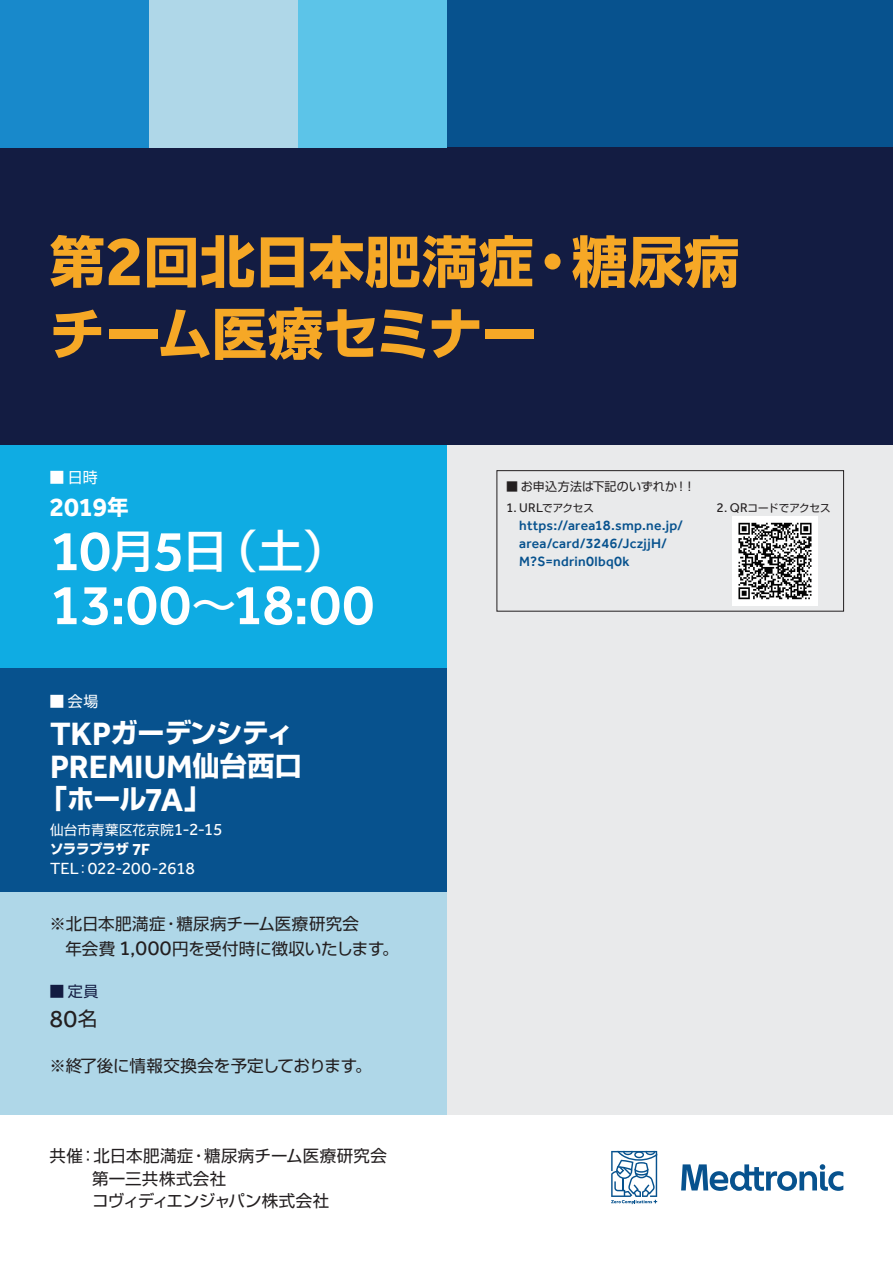
<style>
.page{position:relative;width:893px;height:1263px;background:#fff}
.page>*{position:absolute;margin:0;border:0;box-sizing:border-box;transform-origin:0 0}
.t1{font:500 58.5px "Effra";letter-spacing:.005em;color:#fff}
.t2{font:700 55.5px/72px "Shin Go Pro";color:#f6a826}
.t3{font:500 45px "Shin Go Pro";color:#fff}
.t4{font:700 33.15px "Effra";letter-spacing:-.005em;color:#fff}
.t5{font:700 27.3px "Effra";color:#fff}
.t6{font:700 27px "Shin Go Pro";letter-spacing:-.03em;color:#fff}
.t7{font:25.35px "Effra";color:#231f20}
.t8{font:17.55px "Effra";letter-spacing:-.015em;color:#fff}
.t9{font:16.5px/22.5px "Shin Go Pro";letter-spacing:.005em;color:#231f20}
.t10{font:16.5px "Shin Go Pro";letter-spacing:-.015em;color:#231f20}
.t11{font:15px "Shin Go Pro";color:#fff}
.t12{font:15px "Shin Go Pro";color:#131c42}
.t13{font:500 13.8px/18px "Effra";letter-spacing:.015em;color:#07528e}
.t14{font:13.5px/19.5px "Shin Go Pro";letter-spacing:.03em;color:#fff}
.t15{font:12px "Shin Go Pro";letter-spacing:.015em;color:#231f20}
.t16{font:10.5px "Shin Go Pro";letter-spacing:.015em;color:#231f20}
.s1{font-family:"Effra";font-size:72.15px}
.s2{font-family:"Shin Go Pro";font-size:21px}
.s3{font-family:"Effra";font-size:58.5px}
.s4{font-size:55.35px}
.s5{font-family:"Shin Go Pro";font-size:45px}
.s6{font-family:"Effra";font-size:33.15px}
.s7{font-family:"Shin Go Pro";font-size:27px}
.s8{font-family:"Effra";font-size:35.1px}
.s9{font-family:"Effra";font-size:17.55px}
.s10{font-family:"Effra";font-size:16.65px}
.s11{font-weight:700}
.s12{font-family:"Effra";font-weight:700;font-size:17.55px}
.s13{font-family:"Effra";font-weight:700;font-size:16.65px}
.s14{font-size:16.65px}
.s15{font-family:"Shin Go Pro";font-size:13.5px}
.s16{font-family:"Effra";font-size:21.45px}
.s17{font-family:"Effra";font-size:20.25px}
.s18{font-family:"Shin Go Pro";font-size:19.5px}
.s19{font-size:11.85px}
.s20{font-family:"Effra";font-size:13.65px}
.s21{font-family:"Effra";font-size:12.9px}
.s22{font-size:14.7px}
</style>
<div class="page">
<svg style="left:611px;top:1151px;width:46px;height:53px"></svg>
<svg style="left:681px;top:1164px;width:162px;height:27px"></svg>
<div style="left:0;top:0;width:893px;height:148px;background:#07528e"></div>
<div style="left:0;top:148px;width:893px;height:297px;background:#131c42"></div>
<div style="left:446px;top:445px;width:447px;height:670px;background:#e9eaeb"></div>
<div style="left:0;top:0;width:149px;height:148px;background:#1889cb"></div>
<div style="left:0;top:445px;width:446px;height:223px;background:#0face3"></div>
<div style="left:0;top:892px;width:446px;height:223px;background:#afd7e8"></div>
<div style="left:0;top:668px;width:446px;height:224px;background:#07528e"></div>
<div style="left:149px;top:0;width:149px;height:148px;background:#afd7e8"></div>
<div style="left:298px;top:0;width:148px;height:148px;background:#5cc4e8"></div>
<div style="left:496px;top:470px;width:348px;height:141px;border:1px solid #231f20"></div>
<img style="left:732px;top:516px;width:85px;height:89px">
<h2 class="t2" style="left:50px;top:220px;width:691px">第<span class="s1">2</span>回北日本肥満症・糖尿病チーム医療セミナー</h2>
<p class="t11" style="left:50px;top:465px;width:50px">■ 日時</p>
<h3 class="t5" style="left:50px;top:490px;width:80px">2019<span class="s2">年</span></h3>
<h3 class="t3" style="left:50px;top:514px;width:300px"><span class="s3">10</span>月<span class="s3">5</span>日（土）</h3>
<h1 class="t1" style="left:50px;top:570px;width:326px">13<span class="s4">:</span>00<span class="s5">～</span>18<span class="s4">:</span>00</h1>
<p class="t11" style="left:50px;top:689px;width:50px">■会場</p>
<h3 class="t6" style="left:50px;top:712px;width:245px"><span class="s6">TKP</span>ガーデンシティ</h3>
<h3 class="t4" style="left:50px;top:746px;width:253px">PREMIUM<span class="s7">仙台西口</span></h3>
<h3 class="t6" style="left:40px;top:778px;width:172px">「ホール<span class="s8">7</span><span class="s6">A</span>」</h3>
<p class="t14" style="left:50px;top:818px;width:174px">仙台市青葉区花京院<span class="s9">1</span><span class="s10">-</span><span class="s9">2</span><span class="s10">-</span><span class="s9">15</span><span class="s11">ソララプラザ</span> <span class="s12">7</span><span class="s13">F</span></p>
<p class="t8" style="left:50px;top:858px;width:146px"><span class="s14">TEL</span><span class="s15">：</span>022<span class="s14">-</span>200<span class="s14">-</span>2618</p>
<p class="t9" style="left:65px;top:909px;width:335px;line-height:24.8px;text-indent:-16px">※北日本肥満症・糖尿病チーム医療研究会<br>年会費 <span class="s16">1</span><span class="s17">,</span><span class="s16">000</span>円を受付時に徴収いたします。</p>
<p class="t12" style="left:50px;top:978px;width:51px">■定員</p>
<h3 class="t7" style="left:50px;top:1003px;width:49px">80<span class="s18">名</span></h3>
<p class="t10" style="left:50px;top:1052px;width:323px">※終了後に情報交換会を予定しております。</p>
<p class="t9" style="left:92px;top:1143px;width:296px;text-indent:-43px">共催：北日本肥満症・糖尿病チーム医療研究会第一三共株式会社<br>コヴィディエンジャパン株式会社</p>
<p class="t15" style="left:506px;top:477px;width:191px"><span class="s19">■</span> お申込方法は下記のいずれか！！</p>
<p class="t16" style="left:506px;top:499px;width:89px"><span class="s20">1</span><span class="s21">. URL</span>でアクセス</p>
<p class="t16" style="left:716px;top:499px;width:116px"><span class="s20">2</span><span class="s21">. QR</span>コードでアクセス</p>
<p class="t13" style="left:519px;top:517px;width:165px">https://area<span class="s22">18</span>.smp.ne.jp/ area/card/<span class="s22">3246</span>/JczjjH/<br>M?S=ndrin<span class="s22">0</span>lbq<span class="s22">0</span>k</p>
</div>
